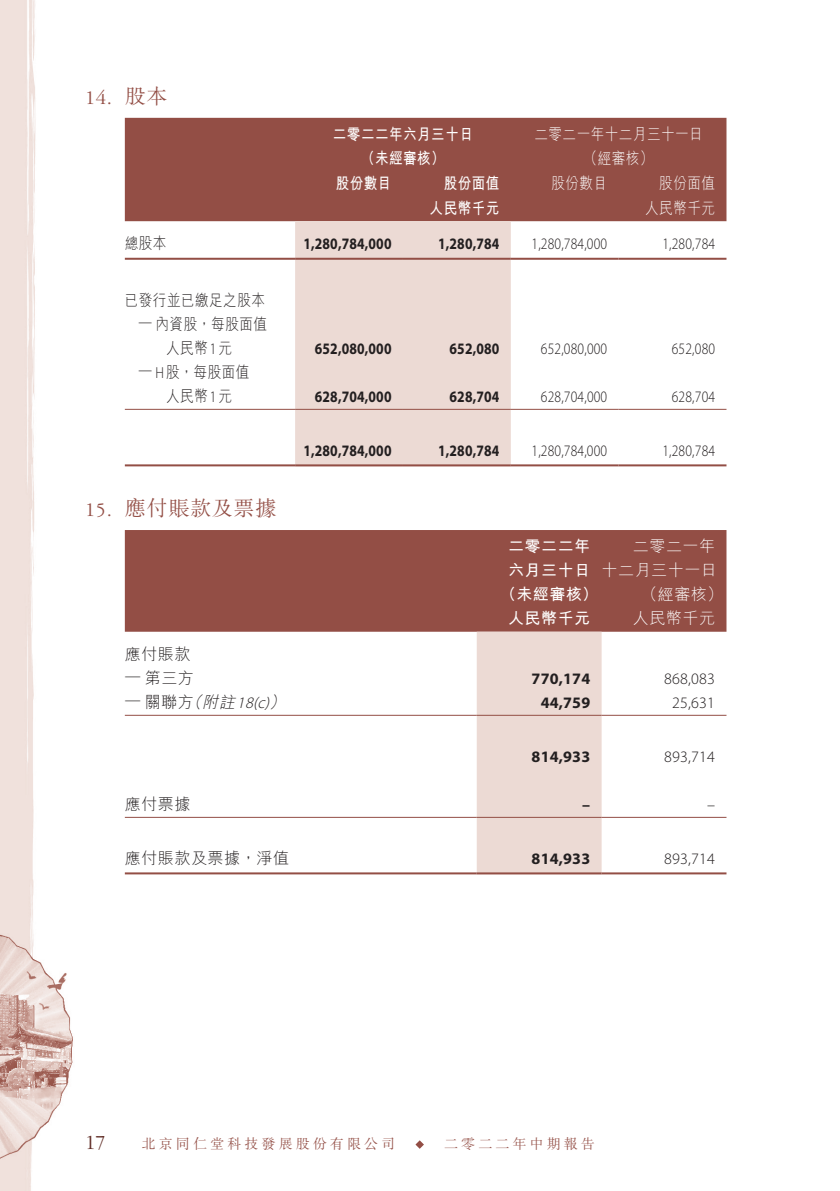
<style>
.page{position:relative;width:840px;height:1191px;background:#fff}
.page>*{position:absolute;margin:0;border:0;box-sizing:border-box;transform-origin:0 0}
.t1{font:22px "Garamond 3 LT Std";color:#612e27}
._01_H1{font:300 21px "M Sung HK";letter-spacing:.035em;color:#934e45}
._01_H1-2{font:21px "Garamond 3 LT Std";color:#934e45}
._50_Table_txt{font:300 16px "Myriad Pro";letter-spacing:.015em;color:#231f20;scale:.85 1}
._50_Table_txt-2{font:700 16px "Myriad Pro";letter-spacing:.01em;color:#231f20;scale:.85 1}
._50_Table_txt-3{font:300 16px "M Hei HK";letter-spacing:.035em;color:#231f20;scale:.85 1}
._50_Table_txt-4{font:300 16px "M Hei HK";letter-spacing:.035em;color:#fff;scale:.85 1}
._50_Table_txt-5{font:300 16px "Myriad Pro";letter-spacing:.015em;color:#231f20}
._50_Table_txt-6{font:700 16px "M Hei HK";letter-spacing:.03em;color:#fff;scale:.85 1}
._50_Table_txt-7{font:700 16px "Myriad Pro";letter-spacing:.01em;color:#231f20}
._50_Table_txt-8{font:300 16px "M Hei HK";letter-spacing:.035em;color:#231f20}
._50_Table_txt-9{font:300 16px "M Hei HK";letter-spacing:.035em;color:#fff}
._50_Table_txt-10{font:700 16px "M Hei HK";letter-spacing:.03em;color:#fff}
._50_Table_txt-11{font:italic 300 16px "M Hei HK";color:#231f20}
._50_Table_txt-12{font:italic 300 16px "Myriad Pro";color:#231f20}
.t2{font:300 14px "M Sung HK";letter-spacing:.22em;color:#934e45}
.s1{font-family:"Myriad Pro"}
.s2{font-family:"M Hei HK"}
</style>
<div class="page">
<img style="left:0;top:0;width:727px;height:1191px">
<svg style="left:415px;top:1140px;width:8px;height:8px"></svg>
<div style="left:125px;top:118px;width:601px;height:103px;background:#934e45"></div>
<div style="left:295px;top:221px;width:215px;height:243px;background:#ecdad4"></div>
<hr style="left:125px;top:258px;width:170px;height:2px;background:#934e45">
<hr style="left:295px;top:258px;width:108px;height:2px;background:#934e45">
<hr style="left:403px;top:258px;width:107px;height:2px;background:#934e45">
<hr style="left:510px;top:258px;width:108px;height:2px;background:#934e45">
<hr style="left:618px;top:258px;width:108px;height:2px;background:#934e45">
<hr style="left:125px;top:409px;width:170px;height:1px;background:#934e45">
<hr style="left:295px;top:409px;width:108px;height:1px;background:#934e45">
<hr style="left:403px;top:409px;width:107px;height:1px;background:#934e45">
<hr style="left:510px;top:409px;width:108px;height:1px;background:#934e45">
<hr style="left:618px;top:409px;width:108px;height:1px;background:#934e45">
<hr style="left:125px;top:464px;width:170px;height:2px;background:#934e45">
<hr style="left:295px;top:464px;width:108px;height:2px;background:#934e45">
<hr style="left:403px;top:464px;width:107px;height:2px;background:#934e45">
<hr style="left:510px;top:464px;width:108px;height:2px;background:#934e45">
<hr style="left:618px;top:464px;width:108px;height:2px;background:#934e45">
<div style="left:125px;top:530px;width:601px;height:101px;background:#934e45"></div>
<div style="left:476px;top:631px;width:125px;height:241px;background:#ecdad4"></div>
<hr style="left:125px;top:715px;width:351px;height:1px;background:#934e45">
<hr style="left:476px;top:715px;width:125px;height:1px;background:#934e45">
<hr style="left:601px;top:715px;width:125px;height:1px;background:#934e45">
<hr style="left:125px;top:817px;width:351px;height:1px;background:#934e45">
<hr style="left:476px;top:817px;width:125px;height:1px;background:#934e45">
<hr style="left:601px;top:817px;width:125px;height:1px;background:#934e45">
<hr style="left:125px;top:872px;width:351px;height:2px;background:#934e45">
<hr style="left:476px;top:872px;width:125px;height:2px;background:#934e45">
<hr style="left:601px;top:872px;width:125px;height:2px;background:#934e45">
<p class="_01_H1-2" style="left:85px;top:86px;width:28px">14.</p>
<p class="_01_H1" style="left:125px;top:81px;width:44px">股本</p>
<p class="_50_Table_txt-3" style="left:125px;top:235px;width:51px">總股本</p>
<p class="_50_Table_txt-3" style="left:125px;top:292px;width:166px">已發行並已繳足之股本</p>
<p class="_50_Table_txt-3" style="left:155px;top:316px;width:133px">內資股，每股面值</p>
<p class="_50_Table_txt" style="left:138px;top:312px;width:18px">—</p>
<p class="_50_Table_txt-3" style="left:166px;top:340px;width:79px">人民幣 元<span class="s1">1</span></p>
<p class="_50_Table_txt-3" style="left:155px;top:364px;width:112px"><span class="s1">H</span>股，每股面值</p>
<p class="_50_Table_txt" style="left:138px;top:360px;width:18px">—</p>
<p class="_50_Table_txt-3" style="left:166px;top:388px;width:79px">人民幣 元<span class="s1">1</span></p>
<p class="_01_H1-2" style="left:85px;top:498px;width:28px">15.</p>
<p class="_01_H1" style="left:125px;top:493px;width:153px">應付賬款及票據</p>
<p class="_50_Table_txt-8" style="left:125px;top:645px;width:67px">應付賬款</p>
<p class="_50_Table_txt-8" style="left:145px;top:669px;width:51px">第三方</p>
<p class="_50_Table_txt-5" style="left:125px;top:666px;width:17px">—</p>
<p class="_50_Table_txt-11" style="left:186px;top:693px;width:21px">（</p>
<p class="_50_Table_txt-12" style="left:253px;top:693px;width:37px"><span class="s2">(</span>(c(</p>
<p class="_50_Table_txt-11" style="left:202px;top:693px;width:56px">附註<span class="s1">18</span></p>
<p class="_50_Table_txt-8" style="left:145px;top:693px;width:51px">關聯方</p>
<p class="_50_Table_txt-5" style="left:125px;top:690px;width:17px">—</p>
<p class="_50_Table_txt-6" style="left:333px;top:122px;width:166px">二零二二年六月三十日</p>
<p class="_50_Table_txt-4" style="left:534px;top:126px;width:199px">二零二一年十二月三十一日</p>
<p class="_50_Table_txt-6" style="left:361px;top:146px;width:99px">（未經審核）</p>
<p class="_50_Table_txt-4" style="left:583px;top:150px;width:83px">（經審核(</p>
<p class="_50_Table_txt-6" style="left:335px;top:172px;width:67px">股份數目</p>
<p class="_50_Table_txt-6" style="left:443px;top:172px;width:67px">股份面值</p>
<p class="_50_Table_txt-4" style="left:551px;top:175px;width:67px">股份數目</p>
<p class="_50_Table_txt-4" style="left:659px;top:175px;width:67px">股份面值</p>
<p class="_50_Table_txt-6" style="left:429px;top:196px;width:84px">人民幣千元</p>
<p class="_50_Table_txt-4" style="left:645px;top:199px;width:84px">人民幣千元</p>
<p class="_50_Table_txt-2" style="left:303px;top:233px;width:105px">1,280,784,000</p>
<p class="_50_Table_txt-2" style="left:438px;top:233px;width:74px">1,280,784</p>
<p class="_50_Table_txt" style="left:531px;top:234px;width:90px">1,280,784,000</p>
<p class="_50_Table_txt" style="left:662px;top:234px;width:63px">1,280,784</p>
<p class="_50_Table_txt-2" style="left:315px;top:338px;width:92px">652,080,000</p>
<p class="_50_Table_txt-2" style="left:449px;top:338px;width:60px">652,080</p>
<p class="_50_Table_txt" style="left:540px;top:339px;width:79px">652,080,000</p>
<p class="_50_Table_txt" style="left:671px;top:339px;width:52px">652,080</p>
<p class="_50_Table_txt-2" style="left:315px;top:386px;width:92px">628,704,000</p>
<p class="_50_Table_txt-2" style="left:449px;top:386px;width:60px">628,704</p>
<p class="_50_Table_txt" style="left:540px;top:387px;width:79px">628,704,000</p>
<p class="_50_Table_txt" style="left:671px;top:387px;width:52px">628,704</p>
<p class="_50_Table_txt-2" style="left:303px;top:440px;width:105px">1,280,784,000</p>
<p class="_50_Table_txt-2" style="left:438px;top:440px;width:74px">1,280,784</p>
<p class="_50_Table_txt" style="left:531px;top:441px;width:90px">1,280,784,000</p>
<p class="_50_Table_txt" style="left:662px;top:441px;width:63px">1,280,784</p>
<p class="_50_Table_txt-10" style="left:508px;top:534px;width:84px">二零二二年</p>
<p class="_50_Table_txt-10" style="left:508px;top:558px;width:84px">六月三十日</p>
<p class="_50_Table_txt-10" style="left:500px;top:582px;width:99px">（未經審核）</p>
<p class="_50_Table_txt-9" style="left:632px;top:538px;width:84px">二零二一年</p>
<p class="_50_Table_txt-9" style="left:601px;top:562px;width:117px">十二月三十一日</p>
<p class="_50_Table_txt-9" style="left:641px;top:586px;width:83px">（經審核(</p>
<p class="_50_Table_txt-10" style="left:508px;top:606px;width:84px">人民幣千元</p>
<p class="_50_Table_txt-9" style="left:632px;top:610px;width:84px">人民幣千元</p>
<p class="_50_Table_txt-7" style="left:531px;top:668px;width:60px">770,174</p>
<p class="_50_Table_txt-5" style="left:663px;top:669px;width:52px">868,083</p>
<p class="_50_Table_txt-7" style="left:540px;top:692px;width:51px">44,759</p>
<p class="_50_Table_txt-5" style="left:671px;top:693px;width:44px">25,631</p>
<p class="_50_Table_txt-8" style="left:125px;top:795px;width:67px">應付票據</p>
<p class="_50_Table_txt-8" style="left:125px;top:849px;width:166px">應付賬款及票據，淨值</p>
<p class="_50_Table_txt-7" style="left:531px;top:746px;width:60px">814,933</p>
<p class="_50_Table_txt-5" style="left:663px;top:747px;width:52px">893,714</p>
<p class="_50_Table_txt-7" style="left:582px;top:794px;width:9px">–</p>
<p class="_50_Table_txt-5" style="left:706px;top:795px;width:9px">–</p>
<p class="_50_Table_txt-7" style="left:531px;top:848px;width:60px">814,933</p>
<p class="_50_Table_txt-5" style="left:663px;top:849px;width:52px">893,714</p>
<h1 class="t1" style="left:85px;top:1130px;width:23px">17</h1>
<p class="t2" style="left:142px;top:1134px;width:255px">北京同仁堂科技發展股份有限公司</p>
<p class="t2" style="left:444px;top:1134px;width:152px">二零二二年中期報告</p>
</div>
